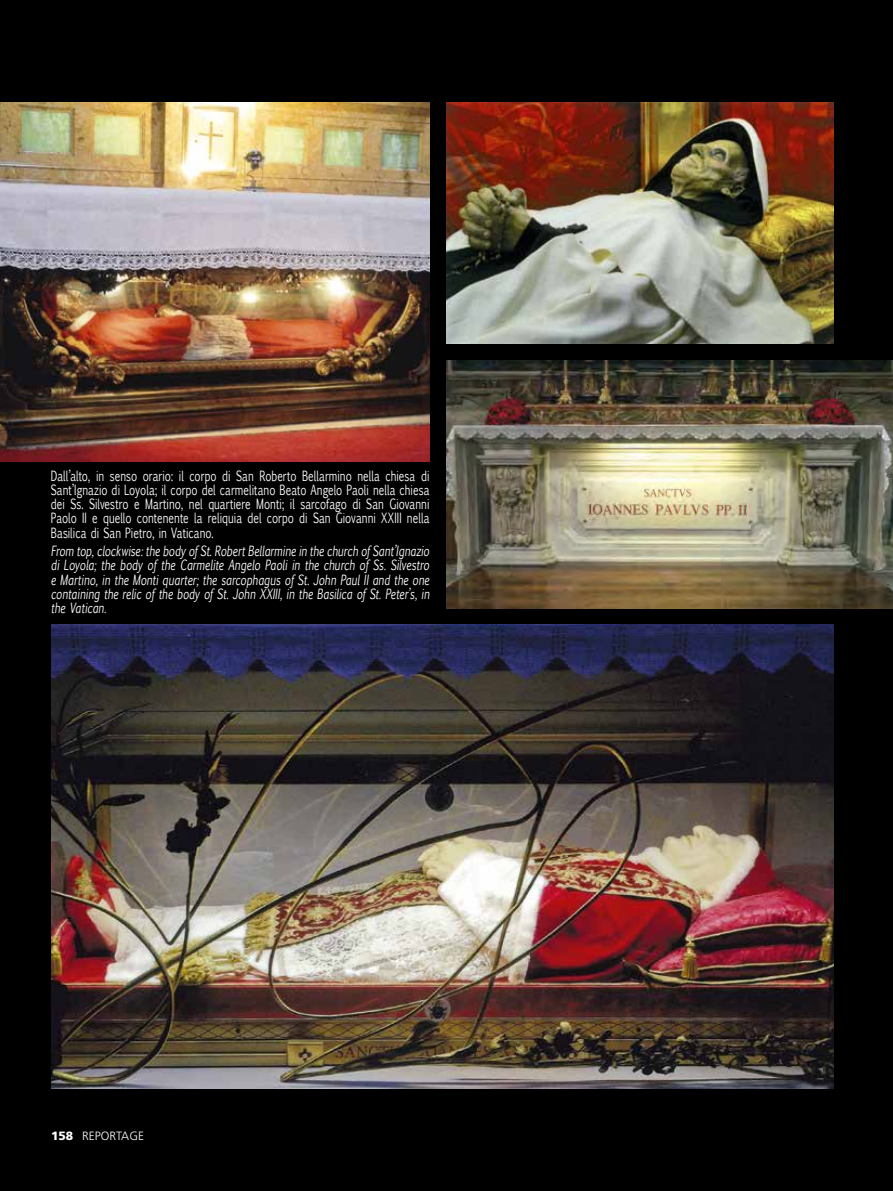
<style>
.page{position:relative;width:893px;height:1191px;background:#000}
.page>*{position:absolute;margin:0;border:0;box-sizing:border-box;transform-origin:0 0}
.t1{font:13.5px/14.2px "Euphemia UCAS";letter-spacing:.005em;color:#fff;text-align:justify;scale:.75 1}
.t2{font:italic 13.5px/14.2px "Euphemia UCAS";color:#fff;text-align:justify;scale:.75 1}
.t3{font:300 12px "Frutiger LT Std";color:#fff}
.s1{font-weight:900}
</style>
<div class="page">
<img style="left:0;top:102px;width:429px;height:359px">
<img style="left:446px;top:102px;width:387px;height:242px">
<img style="left:446px;top:360px;width:447px;height:248px">
<img style="left:51px;top:624px;width:782px;height:465px">
<p class="t1" style="left:51px;top:468px;width:506px">Dall’alto, in senso orario: il corpo di San Roberto Bellarmino nella chiesa di Sant’Ignazio di Loyola; il corpo del carmelitano Beato Angelo Paoli nella chiesa dei Ss. Silvestro e Martino, nel quartiere Monti; il sarcofago di San Giovanni Paolo II e quello contenente la reliquia del corpo di San Giovanni XXIII nella Basilica di San Pietro, in Vaticano.</p>
<p class="t2" style="left:51px;top:544px;width:506px">From top, clockwise: the body of St. Robert Bellarmine in the church of Sant’Ignazio di Loyola; the body of the Carmelite Angelo Paoli in the church of Ss. Silvestro e Martino, in the Monti quarter; the sarcophagus of St. John Paul II and the one containing the relic of the body of St. John XXIII, in the Basilica of St. Peter’s, in the Vatican.</p>
<p class="t3" style="left:51px;top:1129px;width:94px"><span class="s1">158</span> REPORTAGE</p>
</div>
